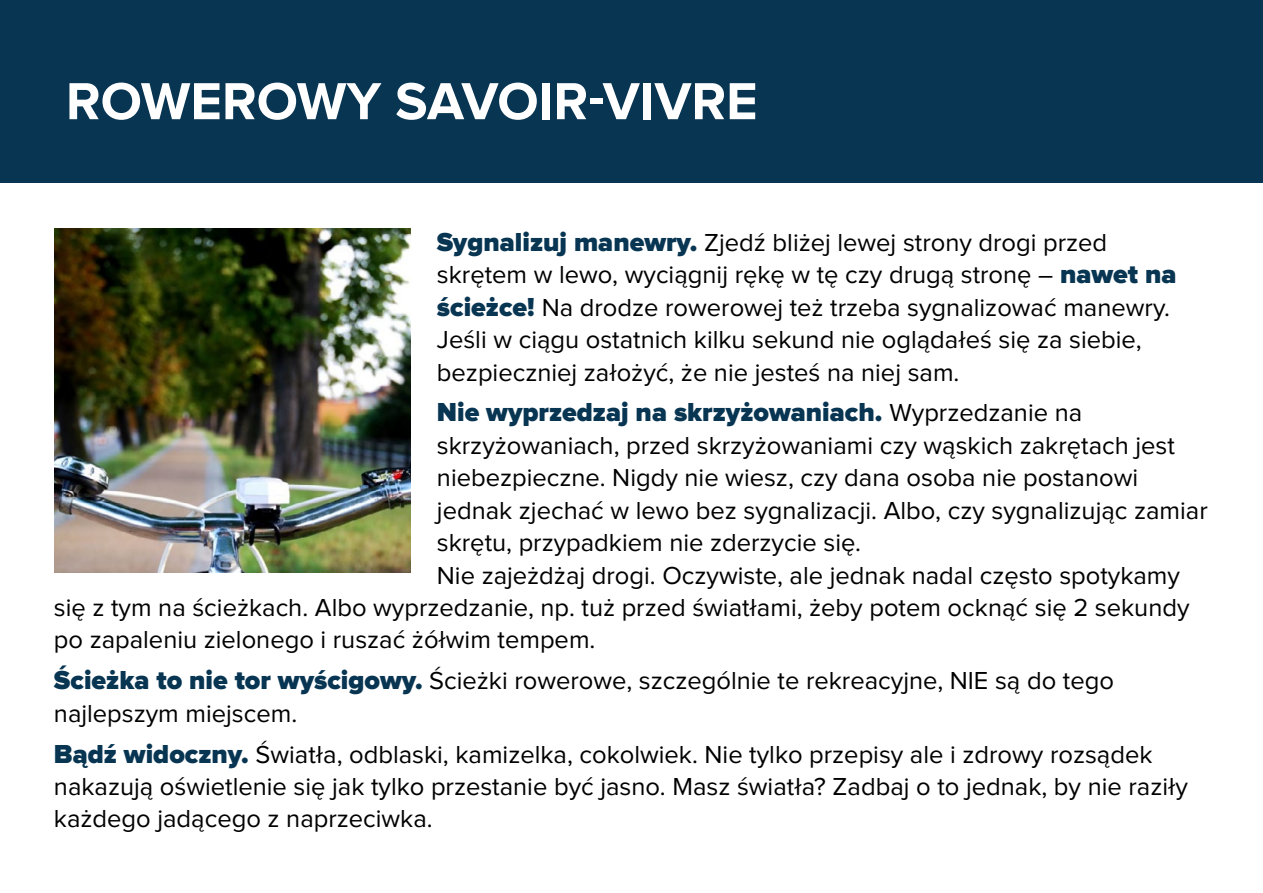
<style>
.page{position:relative;width:1263px;height:893px;background:#fff}
.page>*{position:absolute;margin:0;border:0;box-sizing:border-box;transform-origin:0 0}
.t1{font:700 54px "Proxima Nova";color:#fff}
.t2{font:900 27px "Proxima Nova";color:#073552}
.t3{font:25.5px/32.4px "Proxima Nova";color:#000}
.s1{font-weight:900;font-size:27px;color:#073552}
.s2{font-weight:400;font-size:25.5px;color:#000}
</style>
<div class="page">
<div style="left:0;top:0;width:1263px;height:183px;background:#073552"></div>
<img style="left:54px;top:229px;width:356px;height:343px">
<h1 class="t1" style="left:66px;top:70px;width:693px">ROWEROWY SAVOIR-VIVRE</h1>
<p class="t3" style="left:437px;top:227px;width:741px"><span class="s1">Sygnalizuj manewry.</span> Zjedź bliżej lewej strony drogi przed skrętem w lewo, wyciągnij rękę w tę czy drugą stronę – <span class="s1">nawet na ścieżce!</span> Na drodze rowerowej też trzeba sygnalizować manewry.<br>Jeśli w ciągu ostatnich kilku sekund nie oglądałeś się za siebie, bezpieczniej założyć, że nie jesteś na niej sam.</p>
<p class="t2" style="left:437px;top:397px;width:647px">Nie wyprzedzaj na skrzyżowaniach. <span class="s2">Wyprzedzanie na</span></p>
<p class="t3" style="left:437px;top:430px;width:739px">skrzyżowaniach, przed skrzyżowaniami czy wąskich zakrętach jest</p>
<p class="t3" style="left:437px;top:462px;width:703px">niebezpieczne. Nigdy nie wiesz, czy dana osoba nie postanowi</p>
<p class="t3" style="left:437px;top:495px;width:772px">jednak zjechać w lewo bez sygnalizacji. Albo, czy sygnalizując zamiar</p>
<p class="t3" style="left:437px;top:527px;width:426px">skrętu, przypadkiem nie zderzycie się.</p>
<p class="t3" style="left:437px;top:559px;width:745px">Nie zajeżdżaj drogi. Oczywiste, ale jednak nadal często spotykamy</p>
<p class="t3" style="left:54px;top:592px;width:1137px">się z tym na ścieżkach. Albo wyprzedzanie, np. tuż przed światłami, żeby potem ocknąć się 2 sekundy</p>
<p class="t3" style="left:54px;top:624px;width:543px">po zapaleniu zielonego i ruszać żółwim tempem.</p>
<p class="t3" style="left:54px;top:665px;width:1061px"><span class="s1">Ścieżka to nie tor wyścigowy.</span> Ścieżki rowerowe, szczególnie te rekreacyjne, NIE są do tego najlepszym miejscem.</p>
<p class="t3" style="left:54px;top:738px;width:1135px"><span class="s1">Bądź widoczny.</span> Światła, odblaski, kamizelka, cokolwiek. Nie tylko przepisy ale i zdrowy rozsądek nakazują oświetlenie się jak tylko przestanie być jasno. Masz światła? Zadbaj o to jednak, by nie raziły każdego jadącego z naprzeciwka.</p>
</div>
